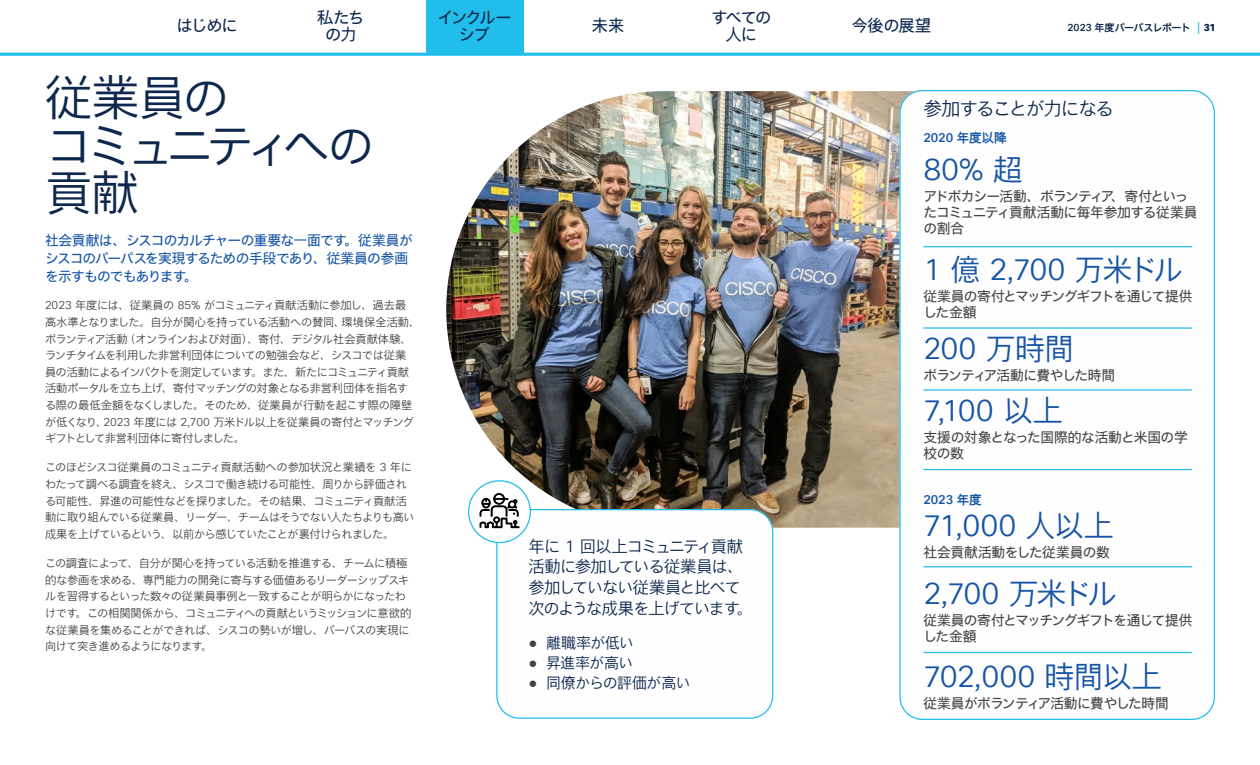
<style>
.page{position:relative;width:1260px;height:765px;background:#fff}
.page>*{position:absolute;margin:0;border:0;box-sizing:border-box;transform-origin:0 0}
.Paragraph_Style2{font:47.5px/47.5px "Cisco Sans JPN Light";letter-spacing:-.14em;color:#0d274d}
.Paragraph_Style10{font:30px "Cisco Sans TT Light";color:#1654a6}
.Paragraph_Style12{font:30px "Cisco Sans TT Light";color:#1654a6}
.Paragraph_Style4{font:18.75px "Cisco Sans JPN Light";letter-spacing:-.08em;color:#0d274d}
.Paragraph_Style2-2{font:16.25px/20.9px "Cisco Sans JPN Light";letter-spacing:-.07em;color:#0d274d}
.t1{font:16.25px/16.2px "Cisco Sans JPN";letter-spacing:-.065em;color:#0d274d;text-align:center}
.Paragraph_Style10-2{font:15px "Cisco Sans JPN Light";letter-spacing:-.035em;color:#0d274d}
.Paragraph_Style2-3{font:15px "Cisco Sans JPN Light";letter-spacing:-.03em;color:#0d274d}
.Paragraph_Style42{font:13.75px/17.8px "Cisco Sans JPN";letter-spacing:-.06em;color:#1654a6}
.Paragraph_Style9{font:13.75px/16.2px "Cisco Sans JPN";letter-spacing:-.05em;color:#414344}
.Paragraph_Style27{font:13.75px/16.2px "Cisco Sans JPN";letter-spacing:-.08em;color:#414344}
.Paragraph_Style9-2{font:13.75px/16.2px "Cisco Sans JPN";letter-spacing:-.08em;color:#414344}
.Paragraph_Style60{font:13.75px/16.2px "Cisco Sans JPN";letter-spacing:-.025em;color:#414344}
.Paragraph_Style2-4{font:13.75px "Cisco Sans JPN";letter-spacing:-.055em;color:#414344}
.Paragraph_Style27-2{font:13.75px "Cisco Sans JPN";letter-spacing:-.06em;color:#414344}
.Paragraph_Style9-3{font:13.75px "Cisco Sans JPN";letter-spacing:-.02em;color:#414344}
.Paragraph_Style10-3{font:500 12.5px "Cisco Sans TT";letter-spacing:-.005em;color:#1654a6}
.Paragraph_Style42-2{font:11.25px/16.6px "Cisco Sans JPN Light";letter-spacing:-.055em;color:#414344}
.Paragraph_Style2-5{font:11.25px/16.6px "Cisco Sans JPN Light";letter-spacing:-.055em;color:#414344}
.t2{font:10px "Cisco Sans JPN Medium";letter-spacing:-.055em;color:#0d274d}
.s1{font-family:"Cisco Sans TT";font-weight:500}
.s2{font-family:"Cisco Sans TT";font-size:12.5px;color:#21bdeb}
.s3{font-family:"Cisco Sans TT";font-weight:800}
.s4{font-family:"Cisco Sans TT Light"}
.s5{font-family:"Arial";color:#414344}
.s6{font-family:"Cisco Sans JPN Medium";font-weight:400}
.s7{font-family:"Cisco Sans JPN Light"}
</style>
<div class="page">
<svg style="left:0;top:0;width:1260px;height:56px"></svg>
<img style="left:446px;top:91px;width:453px;height:437px">
<svg style="left:899px;top:90px;width:316px;height:630px"></svg>
<hr style="left:923px;top:246px;width:269px;height:1px;background:#21bdeb">
<hr style="left:923px;top:469px;width:269px;height:1px;background:#21bdeb">
<hr style="left:923px;top:566px;width:269px;height:1px;background:#21bdeb">
<hr style="left:923px;top:652px;width:269px;height:1px;background:#21bdeb">
<hr style="left:923px;top:327px;width:269px;height:2px;background:#21bdeb">
<hr style="left:923px;top:389px;width:269px;height:2px;background:#21bdeb">
<svg style="left:496px;top:508px;width:278px;height:211px"></svg>
<svg style="left:467px;top:480px;width:65px;height:64px"></svg>
<div style="left:426px;top:0;width:97px;height:53px;background:#21bdeb"></div>
<h3 class="t1" style="left:317px;top:10px;width:49px">私たちの力</h3>
<h3 class="t1" style="left:437px;top:10px;width:76px">インクルー</h3>
<h3 class="t1" style="left:852px;top:17px;width:81px">今後の展望</h3>
<h3 class="t1" style="left:177px;top:17px;width:63px">はじめに</h3>
<h3 class="t1" style="left:592px;top:17px;width:34px">未来</h3>
<h3 class="t1" style="left:712px;top:10px;width:61px">すべての人に</h3>
<h3 class="t1" style="left:459px;top:26px;width:33px">シブ</h3>
<p class="t2" style="left:1068px;top:21px;width:150px"><span class="s1">2023</span> 年度パーパスレポート <span class="s2">|</span> <span class="s3">31</span></p>
<p class="Paragraph_Style2" style="left:45px;top:77px;width:331px">従業員の<br>コミュニティへの貢献</p>
<p class="Paragraph_Style42" style="left:45px;top:232px;width:369px">社会貢献は、シスコのカルチャーの重要な一面です。従業員がシスコのパーパスを実現するための手段であり、従業員の参画を示すものでもあります。</p>
<p class="Paragraph_Style42-2" style="left:45px;top:298px;width:377px"><span class="s4">2023</span> 年度には、従業員の <span class="s4">85%</span> がコミュニティ貢献活動に参加し、過去最高水準となりました。自分が関心を持っている活動への賛同、環境保全活動、ボランティア活動（オンラインおよび対面）、寄付、デジタル社会貢献体験、ランチタイムを利用した非営利団体についての勉強会など、シスコでは従業員の活動によるインパクトを測定しています。また、新たにコミュニティ貢献活動ポータルを立ち上げ、寄付マッチングの対象となる非営利団体を指名する際の最低金額をなくしました。そのため、従業員が行動を起こす際の障壁が低くなり、<span class="s4">2023</span> 年度には <span class="s4">2,700</span> 万米ドル以上を従業員の寄付とマッチングギフトとして非営利団体に寄付しました。</p>
<p class="Paragraph_Style42-2" style="left:45px;top:460px;width:371px">このほどシスコ従業員のコミュニティ貢献活動への参加状況と業績を <span class="s4">3</span> 年にわたって調べる調査を終え、シスコで働き続ける可能性、周りから評価される可能性、昇進の可能性などを探りました。その結果、コミュニティ貢献活動に取り組んでいる従業員、リーダー、チームはそうでない人たちよりも高い成果を上げているという、以前から感じていたことが裏付けられました。</p>
<p class="Paragraph_Style2-5" style="left:45px;top:556px;width:368px">この調査によって、自分が関心を持っている活動を推進する、チームに積極的な参画を求める、専門能力の開発に寄与する価値あるリーダーシップスキルを習得するといった数々の従業員事例と一致することが明らかになったわけです。この相関関係から、コミュニティへの貢献というミッションに意欲的な従業員を集めることができれば、シスコの勢いが増し、パーパスの実現に向けて突き進めるようになります。</p>
<p class="Paragraph_Style2-2" style="left:529px;top:537px;width:226px">年に <span class="s4">1</span> 回以上コミュニティ貢献活動に参加している従業員は、参加していない従業員と比べて次のような成果を上げています。</p>
<p class="Paragraph_Style10-2" style="left:529px;top:633px;width:107px"><span class="s5">●</span> 離職率が低い</p>
<p class="Paragraph_Style10-2" style="left:529px;top:653px;width:106px"><span class="s5">●</span> 昇進率が高い</p>
<p class="Paragraph_Style2-3" style="left:529px;top:673px;width:163px"><span class="s5">●</span> 同僚からの評価が高い</p>
<p class="Paragraph_Style4" style="left:923px;top:96px;width:192px">参加することが力になる</p>
<p class="Paragraph_Style10-3" style="left:923px;top:129px;width:85px">2020 <span class="s6">年度以降</span></p>
<p class="Paragraph_Style12" style="left:923px;top:150px;width:101px">80% <span class="s7">超</span></p>
<p class="Paragraph_Style9" style="left:923px;top:188px;width:276px">アドボカシー活動、ボランティア、寄付といったコミュニティ貢献活動に毎年参加する従業員の割合</p>
<p class="Paragraph_Style12" style="left:923px;top:250px;width:261px">1 <span class="s7">億</span> 2,700 <span class="s7">万米ドル</span></p>
<p class="Paragraph_Style27" style="left:923px;top:288px;width:271px">従業員の寄付とマッチングギフトを通じて提供した金額</p>
<p class="Paragraph_Style10" style="left:923px;top:329px;width:152px">200 <span class="s7">万時間</span></p>
<p class="Paragraph_Style27-2" style="left:923px;top:365px;width:193px">ボランティア活動に費やした時間</p>
<p class="Paragraph_Style10" style="left:923px;top:391px;width:141px">7,100 <span class="s7">以上</span></p>
<p class="Paragraph_Style60" style="left:923px;top:429px;width:266px">支援の対象となった国際的な活動と米国の学校の数</p>
<p class="Paragraph_Style10-3" style="left:923px;top:491px;width:60px">2023 <span class="s6">年度</span></p>
<p class="Paragraph_Style10" style="left:923px;top:506px;width:192px">71,000 <span class="s7">人以上</span></p>
<p class="Paragraph_Style9-3" style="left:923px;top:543px;width:188px">社会貢献活動をした従業員の数</p>
<p class="Paragraph_Style10" style="left:923px;top:574px;width:195px">2,700 <span class="s7">万米ドル</span></p>
<p class="Paragraph_Style9-2" style="left:923px;top:612px;width:271px">従業員の寄付とマッチングギフトを通じて提供した金額</p>
<p class="Paragraph_Style10" style="left:923px;top:657px;width:240px">702,000 <span class="s7">時間以上</span></p>
<p class="Paragraph_Style2-4" style="left:923px;top:694px;width:247px">従業員がボランティア活動に費やした時間</p>
</div>
